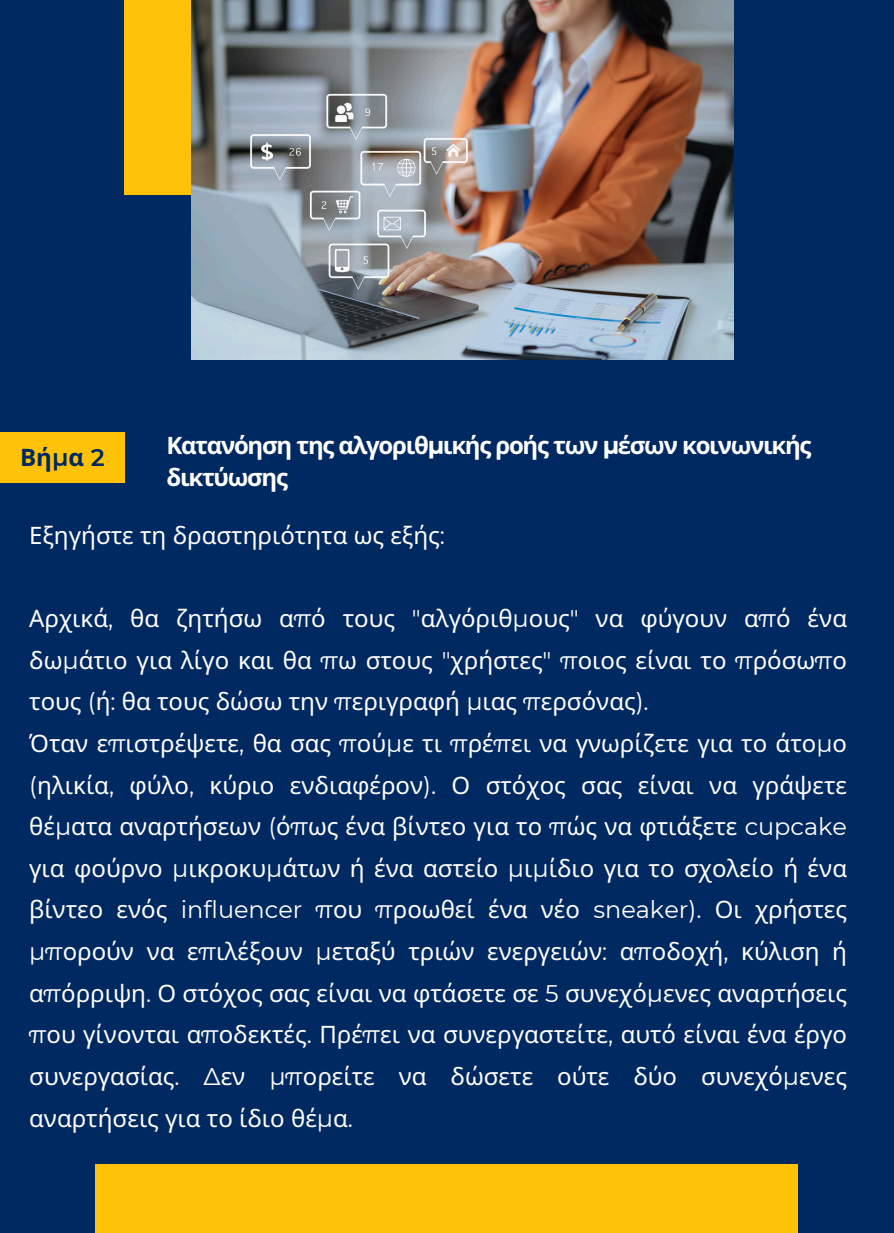
<style>
.page{position:relative;width:894px;height:1233px;background:#fff}
.page>*{position:absolute;margin:0;border:0;box-sizing:border-box;transform-origin:0 0}
.t1{font:24px/41.5px "Noto Sans";color:#fff;text-align:justify}
.t2{font:700 24px/31.5px "Noto Sans";letter-spacing:-.055em;color:#fff}
.t3{font:700 24px "Noto Sans";color:#002961}
.s1{font-family:"Montserrat";font-weight:600}
.s2{font-family:"Montserrat"}
</style>
<div class="page">
<div style="left:0;top:0;width:893px;height:1233px;background:#002961"></div>
<div style="left:95px;top:1164px;width:702px;height:69px;background:#fec209"></div>
<div style="left:125px;top:0;width:181px;height:194px;background:#fec209"></div>
<div style="left:0;top:432px;width:124px;height:51px;background:#fec209"></div>
<img style="left:192px;top:0;width:541px;height:360px">
<p class="t3" style="left:20px;top:440px;width:86px">Βή<span class="s1">μ</span>α <span class="s1">2</span></p>
<p class="t2" style="left:166px;top:429px;width:646px">Κατανόηση της αλγοριθ<span class="s2">μ</span>ικής ροής των <span class="s2">μ</span>έσων κοινωνικής δικτύωσης</p>
<p class="t1" style="left:29px;top:514px;width:417px">Εξηγήστε τη δραστηριότητα ως εξής<span class="s2">:</span></p>
<h1 class="t1" style="left:29px;top:597px;width:819px">Αρχικά<span class="s2">,</span> θα ζητήσω α<span class="s2">π</span>ό τους <span class="s2">"</span>αλγόριθ<span class="s2">μ</span>ους<span class="s2">"</span> να φύγουν α<span class="s2">π</span>ό ένα δω<span class="s2">μ</span>άτιο για λίγο και θα <span class="s2">π</span>ω στους <span class="s2">"</span>χρήστες<span class="s2">" π</span>οιος είναι το <span class="s2">π</span>ρόσω<span class="s2">π</span>ο τους <span class="s2">(</span>ή<span class="s2">:</span> θα τους δώσω την <span class="s2">π</span>εριγραφή <span class="s2">μ</span>ιας <span class="s2">π</span>ερσόνας<span class="s2">).</span></h1>
<h1 class="t1" style="left:29px;top:722px;width:819px">Όταν ε<span class="s2">π</span>ιστρέψετε<span class="s2">,</span> θα σας <span class="s2">π</span>ού<span class="s2">μ</span>ε τι <span class="s2">π</span>ρέ<span class="s2">π</span>ει να γνωρίζετε για το άτο<span class="s2">μ</span>ο <span class="s2">(</span>ηλικία<span class="s2">,</span> φύλο<span class="s2">,</span> κύριο ενδιαφέρον<span class="s2">).</span> Ο στόχος σας είναι να γράψετε θέ<span class="s2">μ</span>ατα αναρτήσεων <span class="s2">(</span>ό<span class="s2">π</span>ως ένα βίντεο για το <span class="s2">π</span>ώς να φτιάξετε <span class="s2">cupcake </span>για φούρνο <span class="s2">μ</span>ικροκυ<span class="s2">μ</span>άτων ή ένα αστείο <span class="s2">μ</span>ι<span class="s2">μ</span>ίδιο για το σχολείο ή ένα βίντεο ενός <span class="s2">influencer π</span>ου <span class="s2">π</span>ροωθεί ένα νέο <span class="s2">sneaker).</span> Οι χρήστες <span class="s2">μπ</span>ορούν να ε<span class="s2">π</span>ιλέξουν <span class="s2">μ</span>εταξύ τριών ενεργειών<span class="s2">:</span> α<span class="s2">π</span>οδοχή<span class="s2">,</span> κύλιση ή α<span class="s2">π</span>όρριψη<span class="s2">.</span> Ο στόχος σας είναι να φτάσετε σε <span class="s2">5</span> συνεχό<span class="s2">μ</span>ενες αναρτήσεις <span class="s2">π</span>ου γίνονται α<span class="s2">π</span>οδεκτές<span class="s2">.</span> Πρέ<span class="s2">π</span>ει να συνεργαστείτε<span class="s2">,</span> αυτό είναι ένα έργο συνεργασίας<span class="s2">. Δ</span>εν <span class="s2">μπ</span>ορείτε να δώσετε ούτε δύο συνεχό<span class="s2">μ</span>ενες αναρτήσεις για το ίδιο θέ<span class="s2">μ</span>α<span class="s2">.</span></h1>
</div>
